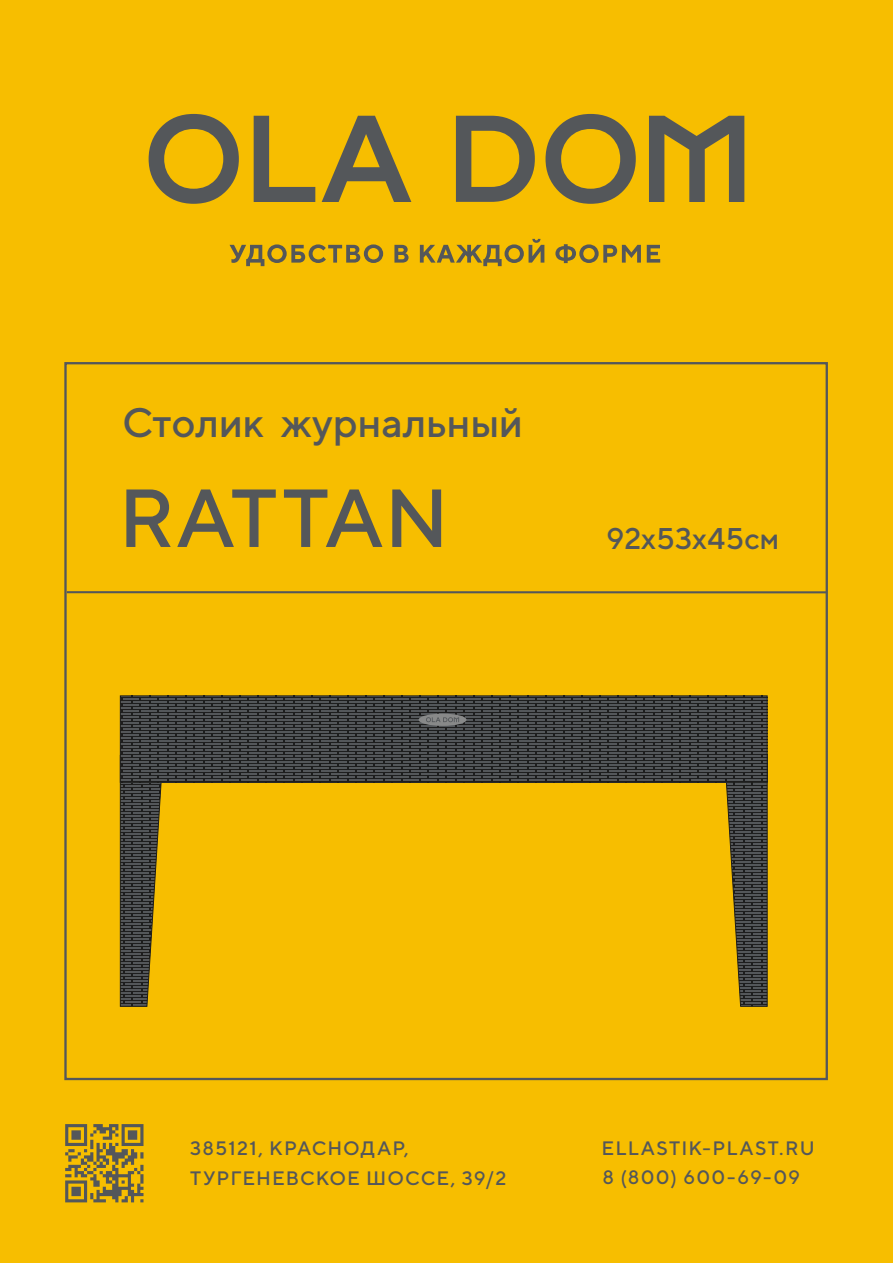
<style>
.page{position:relative;width:893px;height:1263px;background:#f7be00}
.page>*{position:absolute;margin:0;border:0;box-sizing:border-box;transform-origin:0 0}
.t1{font:500 82.05px "TT Norms";color:#54575a}
.t2{font:500 41.1px "TT Norms";color:#54575a}
.t3{font:500 30px "TT Norms";color:#54575a}
.t4{font:500 19.5px/30px "TT Norms";letter-spacing:.055em;color:#54575a}
</style>
<div class="page">
<svg style="left:230px;top:244px;width:153px;height:22px"></svg>
<svg style="left:394px;top:245px;width:15px;height:18px"></svg>
<svg style="left:420px;top:239px;width:124px;height:27px"></svg>
<svg style="left:555px;top:244px;width:86px;height:19px"></svg>
<svg style="left:647px;top:245px;width:13px;height:18px"></svg>
<svg style="left:149px;top:114px;width:90px;height:90px"></svg>
<svg style="left:254px;top:116px;width:61px;height:86px"></svg>
<svg style="left:322px;top:116px;width:89px;height:86px"></svg>
<svg style="left:456px;top:116px;width:79px;height:86px"></svg>
<svg style="left:545px;top:114px;width:91px;height:90px"></svg>
<svg style="left:649px;top:116px;width:95px;height:86px"></svg>
<hr style="left:67px;top:591px;width:759px;height:2px;background:#54575a">
<svg style="left:65px;top:1124px;width:78px;height:78px"></svg>
<svg style="left:119px;top:754px;width:43px;height:253px"></svg>
<svg style="left:726px;top:783px;width:42px;height:224px"></svg>
<svg style="left:120px;top:695px;width:648px;height:88px;fill:#54575a"></svg>
<div style="left:419px;top:714px;width:47px;height:12px;background:#888989;border-radius:50%"></div>
<svg style="left:426px;top:717px;width:33px;height:5px"></svg>
<h2 class="t2" style="left:122px;top:397px;width:402px">Столик журнальный</h2>
<h1 class="t1" style="left:118px;top:467px;width:333px">RATTAN</h1>
<h3 class="t3" style="left:606px;top:520px;width:175px">92х53х45см</h3>
<p class="t4" style="left:190px;top:1133px;width:318px">385121, КРАСНОДАР,<br>ТУРГЕНЕВСКОЕ ШОССЕ, 39/2</p>
<p class="t4" style="left:602px;top:1133px;width:215px">ELLASTIK-PLAST.RU</p>
<p class="t4" style="left:602px;top:1161px;width:199px">8 (800) 600-69-09</p>
</div>
